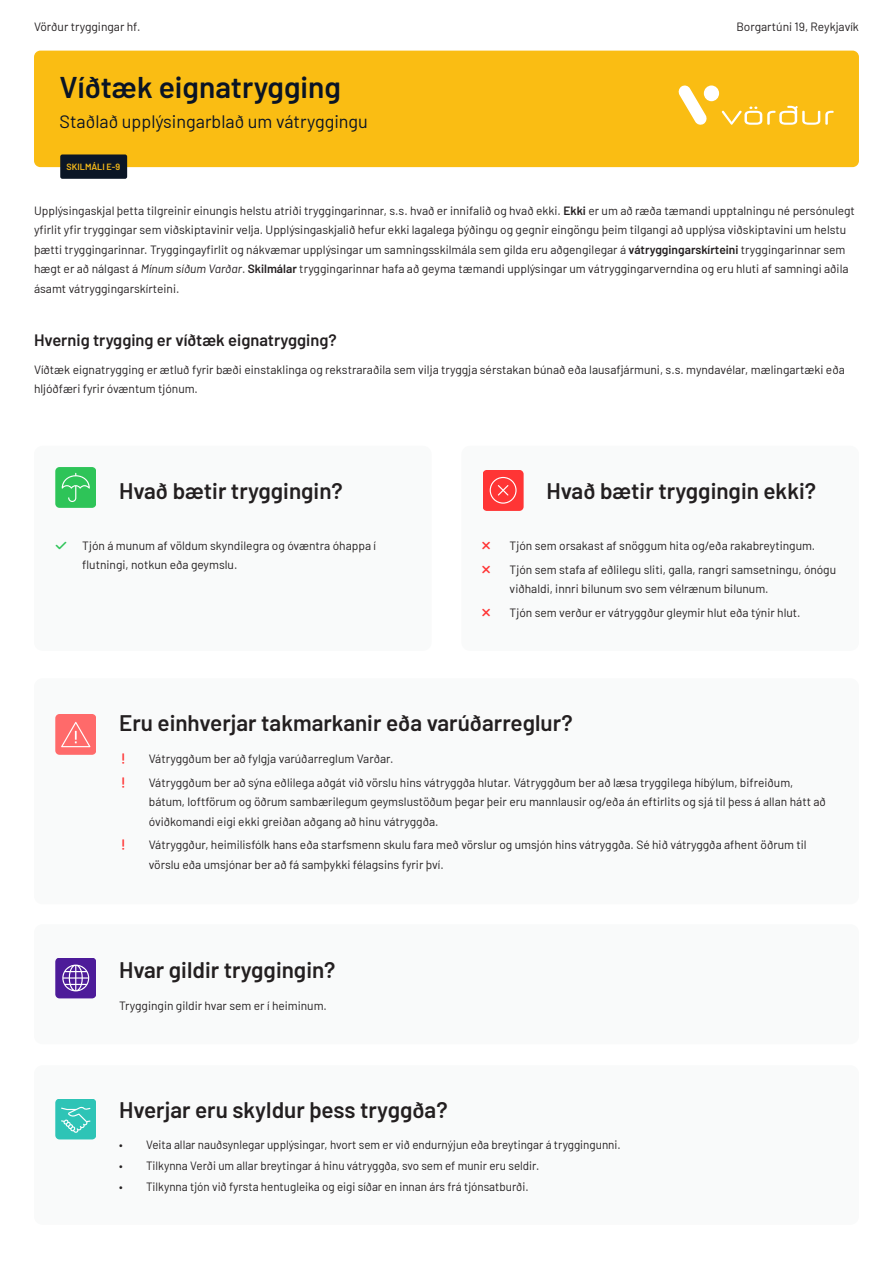
<style>
.page{position:relative;width:893px;height:1263px;background:#fff}
.page>*{position:absolute;margin:0;border:0;box-sizing:border-box;transform-origin:0 0}
.Form_title{font:600 30px "Barlow";color:#0a1425}
.Fyrirsögn_í_boxum{font:600 22.5px "Barlow";color:#231f20}
.Form_sub_title{font:18px "Barlow";color:#0a1425}
.Millifyrirsögn{font:600 16.5px "Barlow";color:#231f20}
.Inngangstexti{font:12px/19.5px "Barlow";color:#231f20}
.Texti_í_boxum_ekki_b{font:12px "Barlow";color:#231f20}
.Form_sub_title-2{font:600 9px "Barlow";color:#f9bc19}
.s1{font-weight:600}
.s2{font-style:italic}
.s3{color:#2ec458}
</style>
<div class="page">
<div style="left:34px;top:51px;width:825px;height:116px;background:#fabd13;border-radius:6px"></div>
<div style="left:60px;top:154px;width:67px;height:25px;background:#0b1626;border-radius:2px"></div>
<svg style="left:679px;top:85px;width:155px;height:40px"></svg>
<div style="left:34px;top:446px;width:398px;height:205px;background:#f9fafa;border-radius:9px"></div>
<div style="left:461px;top:446px;width:398px;height:205px;background:#f9fafa;border-radius:9px"></div>
<svg style="left:55px;top:467px;width:41px;height:41px;background:#3fc866"></svg>
<svg style="left:483px;top:470px;width:41px;height:41px;background:#fe4747"></svg>
<div style="left:34px;top:678px;width:825px;height:226px;background:#f9fafa;border-radius:9px"></div>
<svg style="left:55px;top:714px;width:41px;height:41px;background:#fe7777"></svg>
<div style="left:34px;top:924px;width:825px;height:120px;background:#f9fafa;border-radius:9px"></div>
<svg style="left:55px;top:958px;width:41px;height:40px;background:#6a40a9"></svg>
<div style="left:34px;top:1065px;width:825px;height:160px;background:#f9fafa;border-radius:9px"></div>
<svg style="left:55px;top:1099px;width:41px;height:40px;background:#43c9bd"></svg>
<p class="Inngangstexti" style="left:34px;top:16px;width:108px">Vörður tryggingar hf.</p>
<p class="Inngangstexti" style="left:736px;top:16px;width:124px">Borgartúni 19, Reykjavík</p>
<p class="Form_title" style="left:60px;top:65px;width:283px">Víðtæk eignatrygging</p>
<p class="Form_sub_title" style="left:60px;top:108px;width:310px">Staðlað upplýsingarblað um vátryggingu</p>
<p class="Form_sub_title-2" style="left:67px;top:160px;width:55px">SKILMÁLI E-9</p>
<p class="Inngangstexti" style="left:34px;top:200px;width:822px">Upplýsingaskjal þetta tilgreinir einungis helstu atriði tryggingarinnar, s.s. hvað er innifalið og hvað ekki. <span class="s1">Ekki</span> er um að ræða tæmandi upptalningu né persónulegt yfirlit yfir tryggingar sem viðskiptavinir velja. Upplýsingaskjalið hefur ekki lagalega þýðingu og gegnir eingöngu þeim tilgangi að upplýsa viðskiptavini um helstu þætti tryggingarinnar. Tryggingayfirlit og nákvæmar upplýsingar um samningsskilmála sem gilda eru aðgengilegar á <span class="s1">vátryggingarskírteini</span> tryggingarinnar sem hægt er að nálgast á <span class="s2">Mínum síðum Varðar</span>. <span class="s1">Skilmálar</span> tryggingarinnar hafa að geyma tæmandi upplýsingar um vátryggingarverndina og eru hluti af samningi aðila ásamt vátryggingarskírteini.</p>
<p class="Millifyrirsögn" style="left:34px;top:328px;width:304px">Hvernig trygging er víðtæk eignatrygging?</p>
<p class="Inngangstexti" style="left:34px;top:359px;width:812px">Víðtæk eignatrygging er ætluð fyrir bæði einstaklinga og rekstraraðila sem vilja tryggja sérstakan búnað eða lausafjármuni, s.s. myndavélar, mælingartæki eða hljóðfæri fyrir óvæntum tjónum.</p>
<p class="Fyrirsögn_í_boxum" style="left:119px;top:474px;width:225px">Hvað bætir tryggingin?</p>
<p class="Inngangstexti" style="left:82px;top:535px;width:295px;text-indent:-27px"><span class="s3">✓</span> Tjón á munum af völdum skyndilegra og óvæntra óhappa í flutningi, notkun eða geymslu.</p>
<p class="Fyrirsögn_í_boxum" style="left:546px;top:474px;width:271px">Hvað bætir tryggingin ekki?</p>
<p class="Inngangstexti" style="left:510px;top:535px;width:307px">Tjón sem orsakast af snöggum hita og/eða rakabreytingum.</p>
<p class="Inngangstexti" style="left:510px;top:558px;width:328px">Tjón sem stafa af eðlilegu sliti, galla, rangri samsetningu, ónógu viðhaldi, innri bilunum svo sem vélrænum bilunum.</p>
<p class="Inngangstexti" style="left:510px;top:602px;width:292px">Tjón sem verður er vátryggður gleymir hlut eða týnir hlut.</p>
<p class="Fyrirsögn_í_boxum" style="left:119px;top:706px;width:455px">Eru einhverjar takmarkanir eða varúðarreglur?</p>
<p class="Inngangstexti" style="left:149px;top:748px;width:246px">Vátryggðum ber að fylgja varúðarreglum Varðar.</p>
<p class="Inngangstexti" style="left:149px;top:771px;width:679px">Vátryggðum ber að sýna eðlilega aðgát við vörslu hins vátryggða hlutar. Vátryggðum ber að læsa tryggilega híbýlum, bifreiðum, bátum, loftförum og öðrum sambærilegum geymslustöðum þegar þeir eru mannlausir og/eða án eftirlits og sjá til þess á allan hátt að óviðkomandi eigi ekki greiðan aðgang að hinu vátryggða.</p>
<p class="Inngangstexti" style="left:149px;top:834px;width:659px">Vátryggður, heimilisfólk hans eða starfsmenn skulu fara með vörslur og umsjón hins vátryggða. Sé hið vátryggða afhent öðrum til vörslu eða umsjónar ber að fá samþykki félagsins fyrir því.</p>
<p class="Fyrirsögn_í_boxum" style="left:119px;top:954px;width:218px">Hvar gildir tryggingin?</p>
<p class="Texti_í_boxum_ekki_b" style="left:119px;top:997px;width:209px">Tryggingin gildir hvar sem er í heiminum.</p>
<p class="Fyrirsögn_í_boxum" style="left:119px;top:1093px;width:330px">Hverjar eru skyldur þess tryggða?</p>
<p class="Inngangstexti" style="left:119px;top:1134px;width:503px">• Veita allar nauðsynlegar upplýsingar, hvort sem er við endurnýjun eða breytingar á tryggingunni.</p>
<p class="Inngangstexti" style="left:119px;top:1155px;width:422px">• Tilkynna Verði um allar breytingar á hinu vátryggða, svo sem ef munir eru seldir.</p>
<p class="Inngangstexti" style="left:119px;top:1176px;width:411px">• Tilkynna tjón við fyrsta hentugleika og eigi síðar en innan árs frá tjónsatburði.</p>
</div>
